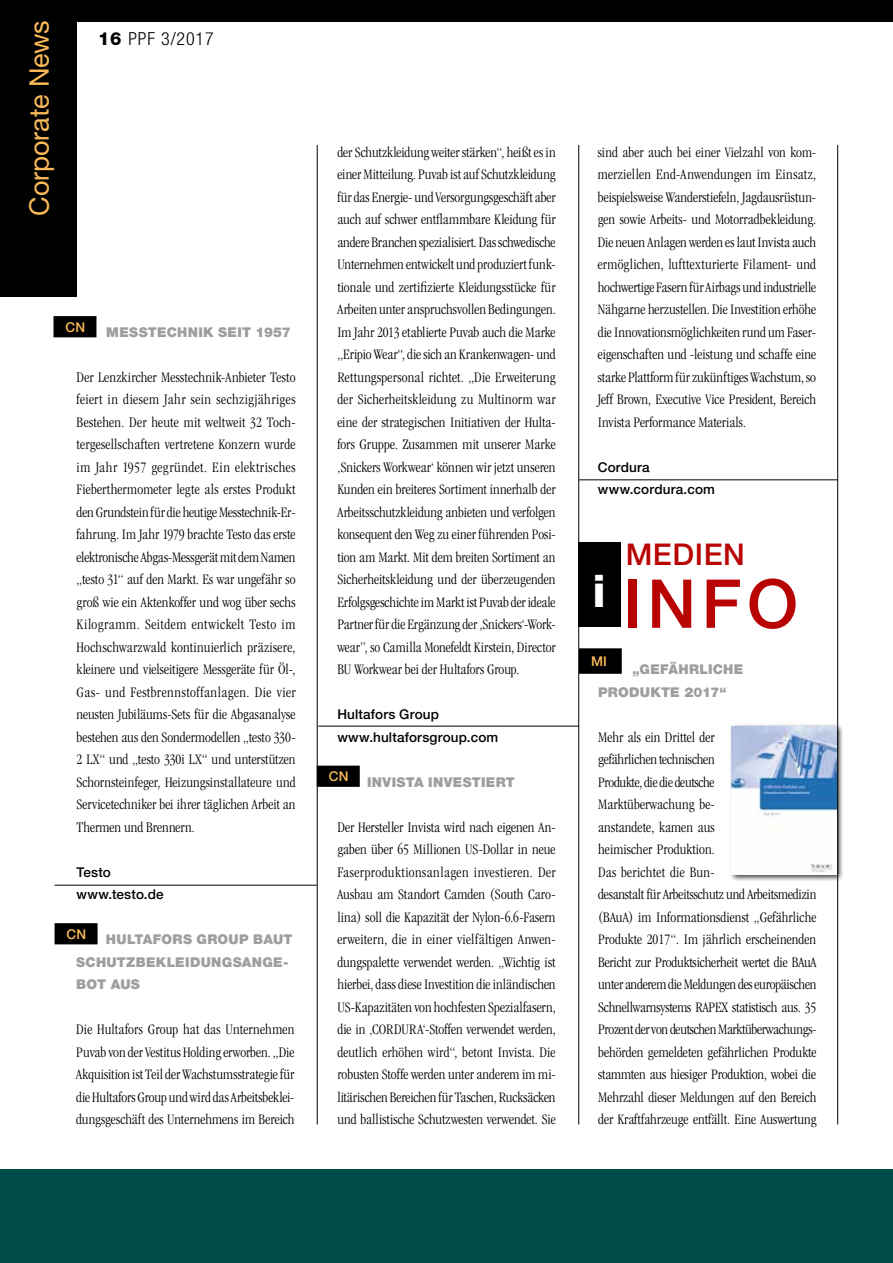
<style>
.page{position:relative;width:893px;height:1263px;background:#fff}
.page>*{position:absolute;margin:0;border:0;box-sizing:border-box;transform-origin:0 0}
.t1{font:500 67.5px "Helvetica Neue";color:#b90404}
.t2{font:500 30px "Helvetica Neue";letter-spacing:.02em;color:#b90404}
.t3{font:27px "Helvetica Neue";letter-spacing:-.005em;color:#faba58}
.t4{font:300 condensed 18px "Helvetica Neue";letter-spacing:.05em;color:#000}
.t5{font:300 condensed 15px/22.5px "Garamond";color:#000;text-align:justify}
.t6{font:900 13.5px/22.5px "Helvetica Neue";letter-spacing:.02em;color:#9d9e9e}
.t7{font:500 13.5px/22.5px "Helvetica Neue";letter-spacing:.01em;color:#000}
.t8{font:500 13.5px "Helvetica Neue";letter-spacing:.015em;color:#faba58}
.s1{font-weight:800;font-stretch:normal}
</style>
<div class="page">
<div style="left:74px;top:0;width:819px;height:22px;background:#000"></div>
<div style="left:0;top:0;width:77px;height:297px;background:#000"></div>
<hr style="left:317px;top:145px;width:1px;height:979px;background:#000">
<hr style="left:578px;top:145px;width:1px;height:979px;background:#000">
<div style="left:578px;top:542px;width:43px;height:85px;background:#000"></div>
<hr style="left:318px;top:726px;width:261px;height:1px;background:#000">
<hr style="left:55px;top:885px;width:262px;height:1px;background:#000">
<div style="left:0;top:1169px;width:893px;height:94px;background:#004d49"></div>
<hr style="left:837px;top:145px;width:1px;height:979px;background:#000">
<div style="left:54px;top:317px;width:42px;height:20px;background:#000"></div>
<div style="left:54px;top:316px;width:42px;height:21px;border:2px solid #000"></div>
<div style="left:55px;top:924px;width:42px;height:20px;background:#000"></div>
<div style="left:55px;top:923px;width:43px;height:21px;border:2px solid #000"></div>
<div style="left:318px;top:766px;width:41px;height:20px;background:#000"></div>
<div style="left:317px;top:766px;width:43px;height:21px;border:2px solid #000"></div>
<hr style="left:579px;top:479px;width:258px;height:1px;background:#000">
<div style="left:729px;top:723px;width:115px;height:159px;background:#000;opacity:.75"></div>
<img style="left:732px;top:726px;width:104px;height:148px">
<div style="left:580px;top:649px;width:41px;height:24px;background:#000"></div>
<div style="left:579px;top:648px;width:43px;height:26px;border:2px solid #000"></div>
<h3 class="t3" style="left:23px;top:216px;width:197px;rotate:-90deg">Corporate News</h3>
<p class="t4" style="left:98px;top:28px;width:117px"><span class="s1">16</span> PPF 3/2017</p>
<p class="t8" style="left:66px;top:319px;width:21px">CN</p>
<p class="t6" style="left:106px;top:321px;width:186px">MESSTECHNIK SEIT 1957</p>
<p class="t5" style="left:77px;top:366px;width:221px">Der Lenzkircher Messtechnik-Anbieter Testo feiert in diesem Jahr sein sechzigjähriges Bestehen. Der heute mit weltweit 32 Toch&shy;tergesellschaften vertretene Konzern wurde im Jahr 1957 gegründet. Ein elektrisches Fieberthermometer legte als erstes Produkt den Grundstein für die heutige Messtechnik-Er&shy;fahrung. Im Jahr 1979 brachte Testo das erste elektronische Abgas-Messgerät mit dem Namen „testo 31“ auf den Markt. Es war ungefähr so groß wie ein Aktenkoffer und wog über sechs Kilogramm. Seitdem entwickelt Testo im Hochschwarzwald kontinuierlich präzisere, kleinere und vielseitigere Messgeräte für Öl-, Gas- und Festbrennstoffanlagen. Die vier neusten Jubiläums-Sets für die Abgasanalyse bestehen aus den Sondermodellen „testo 330- 2 LX“ und „testo 330i LX“ und unterstützen Schornsteinfeger, Heizungsinstallateure und Servicetechniker bei ihrer täglichen Arbeit an Thermen und Brennern.</p>
<p class="t7" style="left:77px;top:861px;width:89px">Testo www.testo.de</p>
<p class="t6" style="left:76px;top:928px;width:218px;text-indent:30px">HULTAFORS GROUP BAUT<br>SCHUTZBEKLEIDUNGSANGE-<br>BOT AUS</p>
<p class="t5" style="left:76px;top:1018px;width:220px">Die Hultafors Group hat das Unternehmen Puvab von der Vestitus Holding erworben. „Die Akquisition ist Teil der Wachstumsstrategie für die Hultafors Group und wird das Arbeitsbeklei&shy;dungsgeschäft des Unternehmens im Bereich</p>
<p class="t8" style="left:67px;top:926px;width:21px">CN</p>
<p class="t5" style="left:337px;top:141px;width:220px">der Schutzkleidung weiter stärken“, heißt es in einer Mitteilung. Puvab ist auf Schutzkleidung für das Energie- und Versorgungsgeschäft aber auch auf schwer entflammbare Kleidung für andere Branchen spezialisiert. Das schwedische Unternehmen entwickelt und produziert funk&shy;tionale und zertifizierte Kleidungsstücke für Arbeiten unter anspruchsvollen Bedingungen.<br>Im Jahr 2013 etablierte Puvab auch die Marke „Eripio Wear“, die sich an Krankenwagen- und Rettungspersonal richtet. „Die Erweiterung der Sicherheitskleidung zu Multinorm war eine der strategischen Initiativen der Hulta&shy;fors Gruppe. Zusammen mit unserer Marke ‚Snickers Workwear‘ können wir jetzt unseren Kunden ein breiteres Sortiment innerhalb der Arbeitsschutzkleidung anbieten und verfolgen konsequent den Weg zu einer führenden Posi&shy;tion am Markt. Mit dem breiten Sortiment an Sicherheitskleidung und der überzeugenden Erfolgsgeschichte im Markt ist Puvab der ideale Partner für die Ergänzung der ‚Snickers‘-Work&shy;wear”, so Camilla Monefeldt Kirstein, Director BU Workwear bei der Hultafors Group.</p>
<p class="t7" style="left:337px;top:703px;width:162px">Hultafors Group www.hultaforsgroup.com</p>
<p class="t6" style="left:367px;top:771px;width:149px">INVISTA INVESTIERT</p>
<p class="t5" style="left:337px;top:816px;width:220px">Der Hersteller Invista wird nach eigenen An&shy;gaben über 65 Millionen US-Dollar in neue Faserproduktionsanlagen investieren. Der Ausbau am Standort Camden (South Caro&shy;lina) soll die Kapazität der Nylon-6.6-Fasern erweitern, die in einer vielfältigen Anwen&shy;dungspalette verwendet werden. „Wichtig ist hierbei, dass diese Investition die inländischen US-Kapazitäten von hochfesten Spezialfasern, die in ‚CORDURA‘-Stoffen verwendet werden, deutlich erhöhen wird“, betont Invista. Die robusten Stoffe werden unter anderem im mi&shy;litärischen Bereichen für Taschen, Rucksäcken und ballistische Schutzwesten verwendet. Sie</p>
<p class="t8" style="left:329px;top:768px;width:21px">CN</p>
<p class="t5" style="left:598px;top:141px;width:220px">sind aber auch bei einer Vielzahl von kom&shy;merziellen End-Anwendungen im Einsatz, beispielsweise Wanderstiefeln, Jagdausrüstun&shy;gen sowie Arbeits- und Motorradbekleidung.<br>Die neuen Anlagen werden es laut Invista auch ermöglichen, lufttexturierte Filament- und hochwertige Fasern für Airbags und industrielle Nähgarne herzustellen. Die Investition erhöhe die Innovationsmöglichkeiten rund um Faser&shy;eigenschaften und -leistung und schaffe eine starke Plattform für zukünftiges Wachstum, so Jeff Brown, Executive Vice President, Bereich Invista Performance Materials.</p>
<p class="t7" style="left:598px;top:456px;width:119px">Cordura www.cordura.com</p>
<h2 class="t2" style="left:626px;top:536px;width:121px">MEDIEN</h2>
<h1 class="t1" style="left:592px;top:563px;width:207px"><sup>i</sup> INFO</h1>
<p class="t8" style="left:591px;top:653px;width:17px">MI</p>
<p class="t6" style="left:598px;top:658px;width:147px;text-indent:34px">„GEFÄHRLICHE<br>PRODUKTE 2017“</p>
<p class="t5" style="left:598px;top:726px;width:220px;text-align:left">Mehr als ein Drittel der<br>gefährlichen technischen<br>Produkte, die die deutsche<br>Marktüberwachung be-<br>anstandete, kamen aus<br>heimischer Produktion.<br>Das berichtet die Bun-<br>desanstalt für Arbeitsschutz und Arbeitsmedizin (BAuA) im Informationsdienst „Gefährliche Produkte 2017“. Im jährlich erscheinenden Bericht zur Produktsicherheit wertet die BAuA unter anderem die Meldungen des europäischen Schnellwarnsystems RAPEX statistisch aus. 35<br>Prozent der von deutschen Marktüberwachungs&shy;behörden gemeldeten gefährlichen Produkte stammten aus hiesiger Produktion, wobei die Mehrzahl dieser Meldungen auf den Bereich der Kraftfahrzeuge entfällt. Eine Auswertung</p>
</div>
